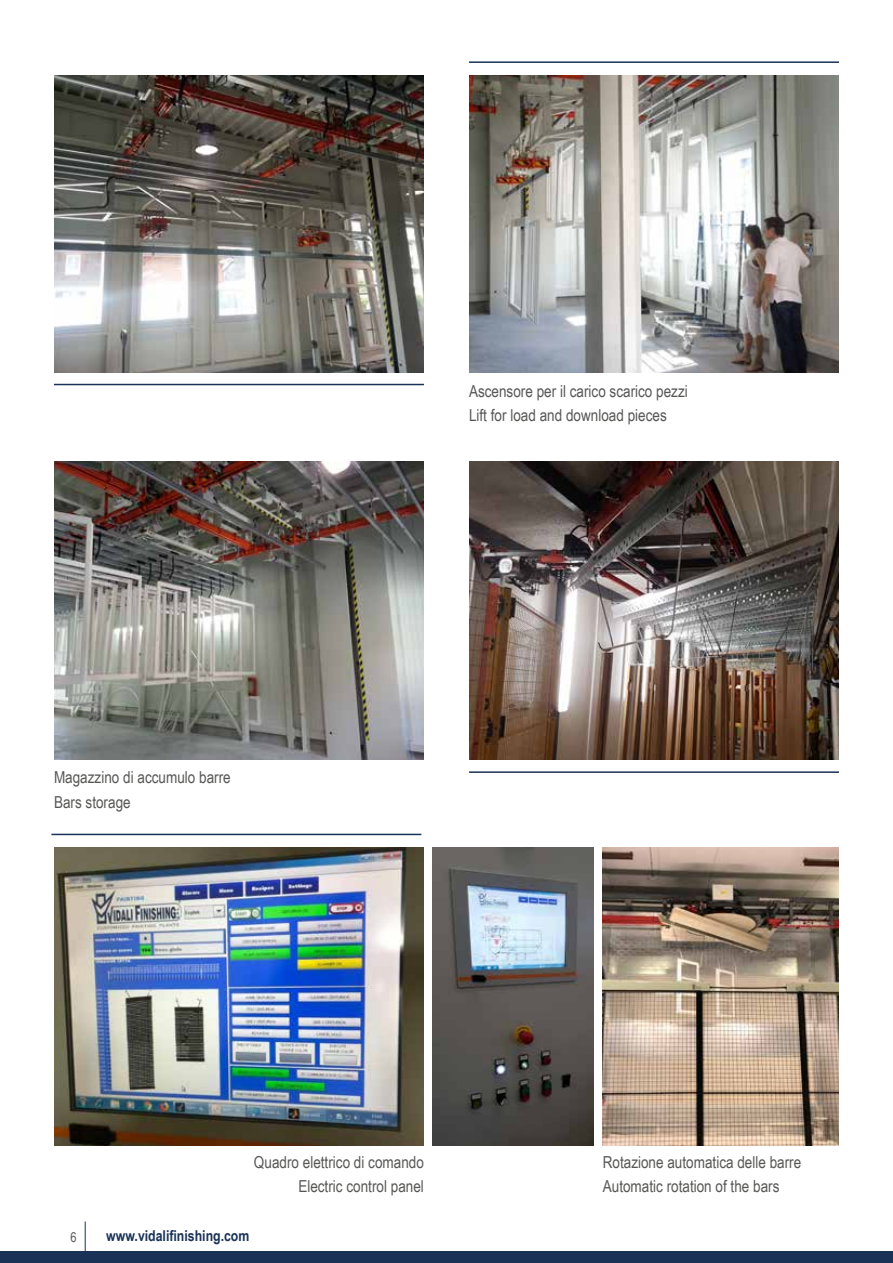
<style>
.page{position:relative;width:893px;height:1263px;background:#fff}
.page>*{position:absolute;margin:0;border:0;box-sizing:border-box;transform-origin:0 0}
.t1{font:16.5px/24px "Arial Narrow";color:#575756}
.t2{font:700 15px "Arial Narrow";color:#193256}
.t3{font:13.5px "Arial Narrow";color:#575756}
</style>
<div class="page">
<svg style="left:695px;top:1145px;width:144px;height:1px"></svg>
<div style="left:0;top:1251px;width:893px;height:12px;background:#193256"></div>
<hr style="left:85px;top:1221px;width:1px;height:42px;background:#193256">
<img style="left:54px;top:75px;width:370px;height:298px">
<img style="left:469px;top:75px;width:370px;height:298px">
<img style="left:54px;top:847px;width:370px;height:298px">
<img style="left:433px;top:847px;width:160px;height:298px">
<img style="left:54px;top:461px;width:370px;height:298px">
<img style="left:469px;top:461px;width:370px;height:298px">
<img style="left:603px;top:847px;width:236px;height:298px">
<hr style="left:54px;top:384px;width:370px;height:1px;background:#193256">
<hr style="left:469px;top:771px;width:370px;height:2px;background:#193256">
<hr style="left:51px;top:834px;width:370px;height:1px;background:#193256">
<hr style="left:469px;top:61px;width:370px;height:2px;background:#193256">
<p class="t1" style="left:469px;top:379px;width:220px">Ascensore per il carico scarico pezzi<br>Lift for load and download pieces</p>
<p class="t1" style="left:54px;top:765px;width:178px">Magazzino di accumulo barre<br>Bars storage</p>
<p class="t1" style="left:254px;top:1149px;width:171px;text-align:right">Quadro elettrico di comando<br>Electric control panel</p>
<p class="t3" style="left:70px;top:1227px;width:8px">6</p>
<p class="t2" style="left:106px;top:1225px;width:145px">www.vidalifinishing.com</p>
<p class="t1" style="left:603px;top:1149px;width:200px">Rotazione automatica delle barre<br>Automatic rotation of the bars</p>
</div>
